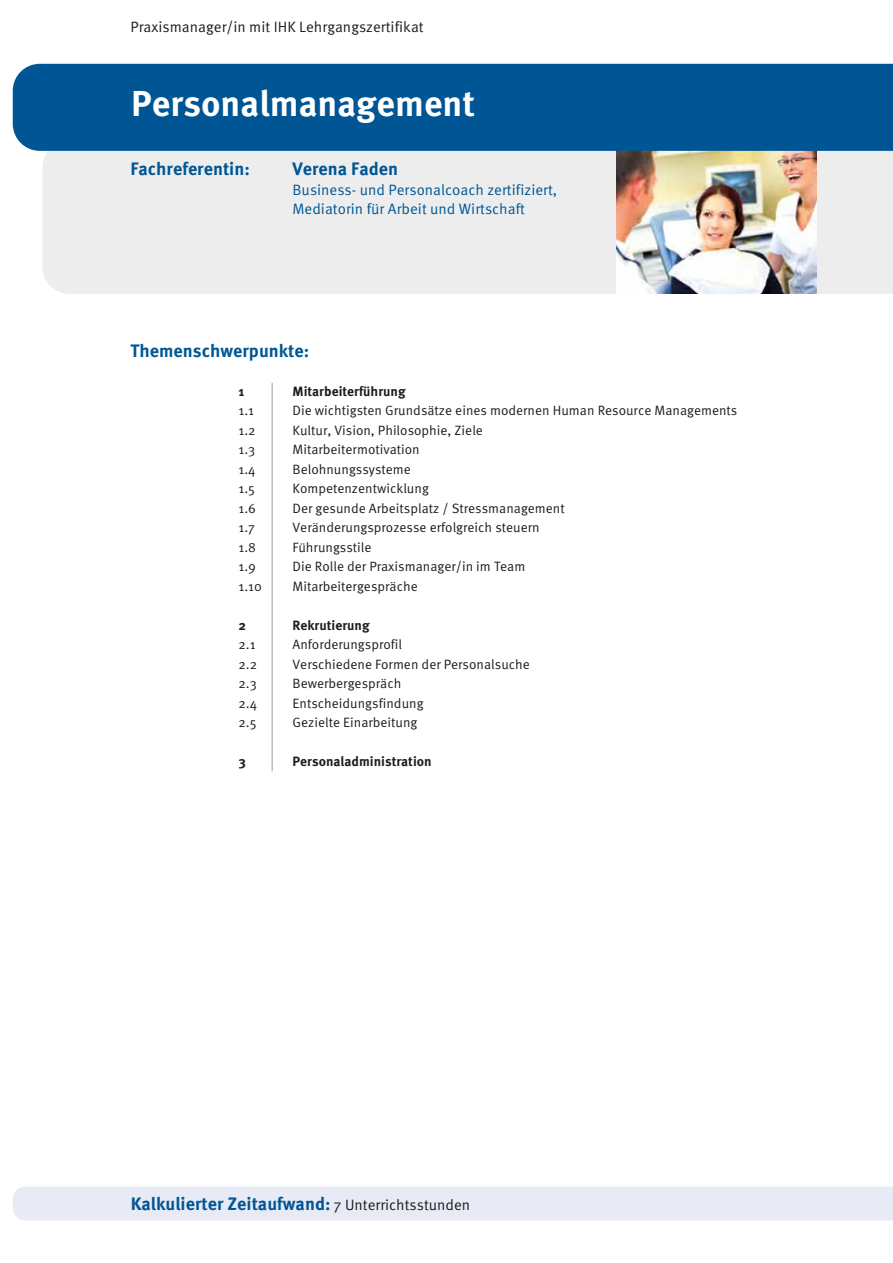
<style>
.page{position:relative;width:893px;height:1263px;background:#fff}
.page>*{position:absolute;margin:0;border:0;box-sizing:border-box;transform-origin:0 0}
.t1{font:700 36px "Meta OT";color:#fff}
.t2{font:700 18px "Meta OT";color:#005694}
.t3{font:15px/19.5px "Meta OT Norm";color:#005694}
.t4{font:15px "Meta OT Norm";color:#1d1d1b}
.t5{font:13.5px "Meta OT Norm";color:#1d1d1b}
.t6{font:700 13.5px "Meta OT";color:#1d1d1b}
.s1{font-family:"Calibri"}
.s2{font-family:"Meta OT Norm";font-weight:400;font-size:15px;color:#1d1d1b}
</style>
<div class="page">
<div style="left:43px;top:151px;width:850px;height:143px;background:#ededed"></div>
<img style="left:617px;top:151px;width:199px;height:143px">
<div style="left:13px;top:64px;width:880px;height:87px;background:#005694"></div>
<div style="left:13px;top:1186px;width:880px;height:34px;background:#e8ebf5"></div>
<hr style="left:272px;top:383px;width:1px;height:388px;background:#9d9d9c">
<p class="t4" style="left:130px;top:18px;width:295px">Praxismanager/in mit IHK Lehrgangszertifikat</p>
<h1 class="t1" style="left:131px;top:81px;width:345px">Personalmanagement</h1>
<h2 class="t2" style="left:130px;top:157px;width:121px">Fachreferentin:</h2>
<h2 class="t2" style="left:292px;top:157px;width:107px">Verena Faden</h2>
<p class="t3" style="left:292px;top:180px;width:266px">Business- und Personalcoach zertifiziert,<br>Mediatorin für Arbeit und Wirtschaft</p>
<h2 class="t2" style="left:130px;top:339px;width:180px">Themenschwerpunkte:</h2>
<p class="t6" style="left:238px;top:382px;width:7px">1</p>
<p class="t6" style="left:292px;top:382px;width:115px">Mitarbeiterführung</p>
<p class="t5" style="left:238px;top:402px;width:17px">1.1</p>
<p class="t5" style="left:292px;top:402px;width:446px">Die wichtigsten Grundsätze eines modernen Human Resource Managements</p>
<p class="t5" style="left:238px;top:422px;width:19px">1.2</p>
<p class="t5" style="left:292px;top:422px;width:192px">Kultur, Vision, Philosophie, Ziele</p>
<p class="t5" style="left:238px;top:441px;width:18px">1.3</p>
<p class="t5" style="left:292px;top:441px;width:129px">Mitarbeitermotivation</p>
<p class="t5" style="left:238px;top:461px;width:19px">1.4</p>
<p class="t5" style="left:292px;top:461px;width:120px">Belohnungssysteme</p>
<p class="t5" style="left:238px;top:480px;width:18px">1.5</p>
<p class="t5" style="left:292px;top:480px;width:138px">Kompetenzentwicklung</p>
<p class="t5" style="left:238px;top:500px;width:19px">1.6</p>
<p class="t5" style="left:292px;top:500px;width:274px">Der gesunde Arbeitsplatz / Stressmanagement</p>
<p class="t5" style="left:238px;top:519px;width:18px">1.7</p>
<p class="t5" style="left:292px;top:519px;width:249px">Veränderungsprozesse erfolgreich steuern</p>
<p class="t5" style="left:238px;top:539px;width:19px">1.8</p>
<p class="t5" style="left:292px;top:539px;width:81px">Fu<span class="s1">̈</span>hrungsstile</p>
<p class="t5" style="left:238px;top:558px;width:19px">1.9</p>
<p class="t5" style="left:292px;top:558px;width:234px">Die Rolle der Praxismanager/in im Team</p>
<p class="t5" style="left:238px;top:578px;width:25px">1.10</p>
<p class="t5" style="left:292px;top:578px;width:127px">Mitarbeitergespräche</p>
<p class="t6" style="left:238px;top:616px;width:9px">2</p>
<p class="t6" style="left:292px;top:616px;width:79px">Rekrutierung</p>
<p class="t5" style="left:238px;top:636px;width:19px">2.1</p>
<p class="t5" style="left:292px;top:636px;width:111px">Anforderungsprofil</p>
<p class="t5" style="left:238px;top:656px;width:20px">2.2</p>
<p class="t5" style="left:292px;top:656px;width:239px">Verschiedene Formen der Personalsuche</p>
<p class="t5" style="left:238px;top:675px;width:20px">2.3</p>
<p class="t5" style="left:292px;top:675px;width:110px">Bewerbergespräch</p>
<p class="t5" style="left:238px;top:695px;width:20px">2.4</p>
<p class="t5" style="left:292px;top:695px;width:133px">Entscheidungsfindung</p>
<p class="t5" style="left:238px;top:714px;width:20px">2.5</p>
<p class="t5" style="left:292px;top:714px;width:127px">Gezielte Einarbeitung</p>
<p class="t6" style="left:238px;top:753px;width:9px">3</p>
<p class="t6" style="left:292px;top:753px;width:141px">Personaladministration</p>
<h2 class="t2" style="left:131px;top:1192px;width:341px">Kalkulierter Zeitaufwand: <span class="s2">7 Unterrichtsstunden</span></h2>
</div>
